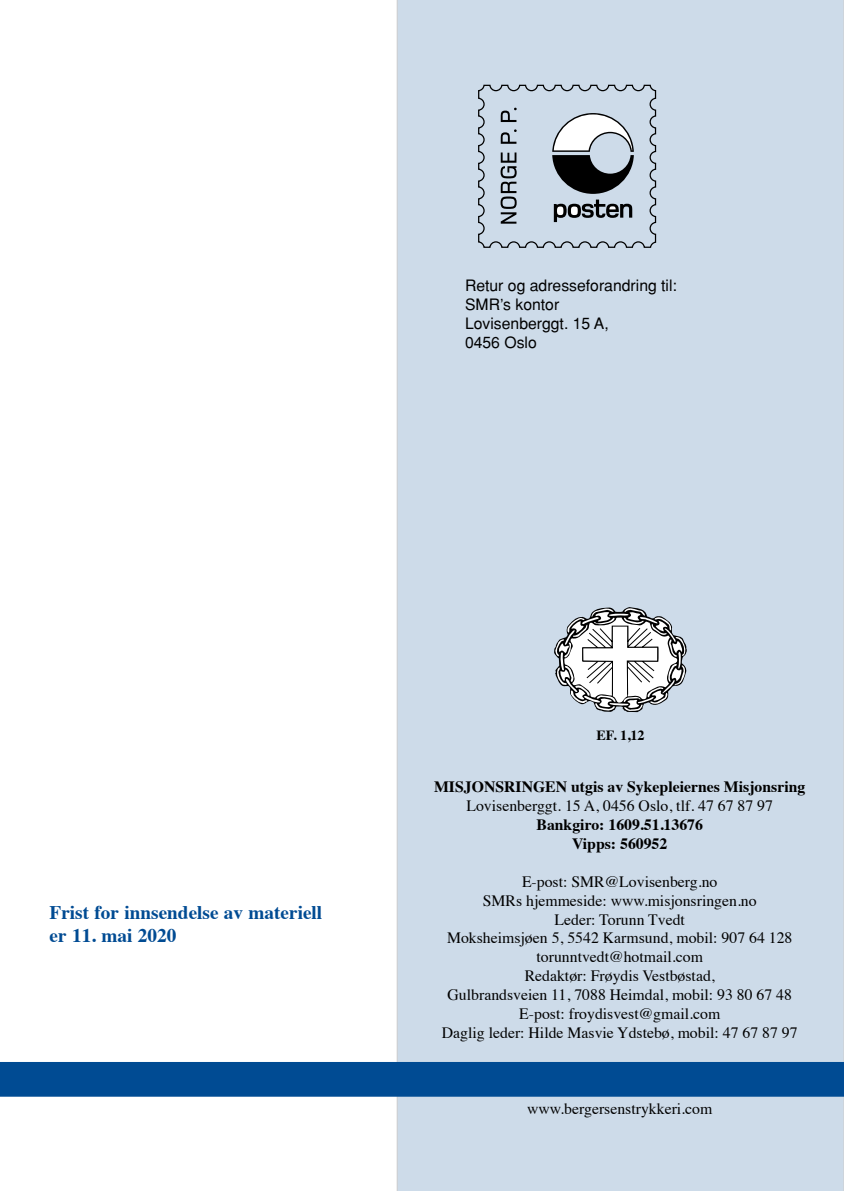
<style>
.page{position:relative;width:844px;height:1191px;background:#fff}
.page>*{position:absolute;margin:0;border:0;box-sizing:border-box;transform-origin:0 0}
.t1{font:700 19.25px/23.1px "Times";color:#004b93}
.t2{font:15.75px/18.9px "Times";color:#000;text-align:center}
.t3{font:700 15.75px/18.9px "Times";color:#000;text-align:center}
.t4{font:15.75px/18.9px "Helvetica";color:#000}
.t5{font:700 14px "Times";color:#000}
</style>
<div class="page">
<div style="left:397px;top:0;width:446px;height:1191px;background:#cddbe9"></div>
<svg style="left:553px;top:605px;width:134px;height:107px"></svg>
<div style="left:0;top:1062px;width:843px;height:34px;background:#004b93"></div>
<svg style="left:476px;top:84px;width:180px;height:164px;background:#b0bbc6"></svg>
<p class="t4" style="left:465px;top:276px;width:213px">Retur og adresseforandring til:<br>SMR’s kontor<br>Lovisenberggt. 15 A,<br>0456 Oslo</p>
<p class="t1" style="left:50px;top:898px;width:274px">Frist for innsendelse av materiell er 11. mai 2020</p>
<p class="t5" style="left:596px;top:722px;width:50px">EF. 1,12</p>
<p class="t3" style="left:434px;top:775px;width:373px">MISJONSRINGEN utgis av Sykepleiernes Misjonsring</p>
<p class="t2" style="left:466px;top:795px;width:308px">Lovisenberggt. 15 A, 0456 Oslo, tlf. 47 67 87 97</p>
<p class="t3" style="left:536px;top:813px;width:168px">Bankgiro: 1609.51.13676<br>Vipps: 560952</p>
<p class="t2" style="left:442px;top:870px;width:357px">E-post: SMR@Lovisenberg.no<br>SMRs hjemmeside: www.misjonsringen.no<br>Leder: Torunn Tvedt<br>Moksheimsjøen 5, 5542 Karmsund, mobil: 907 64 128 torunntvedt@hotmail.com<br>Redaktør: Frøydis Vestbøstad,<br>Gulbrandsveien 11, 7088 Heimdal, mobil: 93 80 67 48<br>E-post: froydisvest@gmail.com<br>Daglig leder: Hilde Masvie Ydstebø, mobil: 47 67 87 97</p>
<p class="t2" style="left:527px;top:1097px;width:187px">www.bergersenstrykkeri.com</p>
</div>
